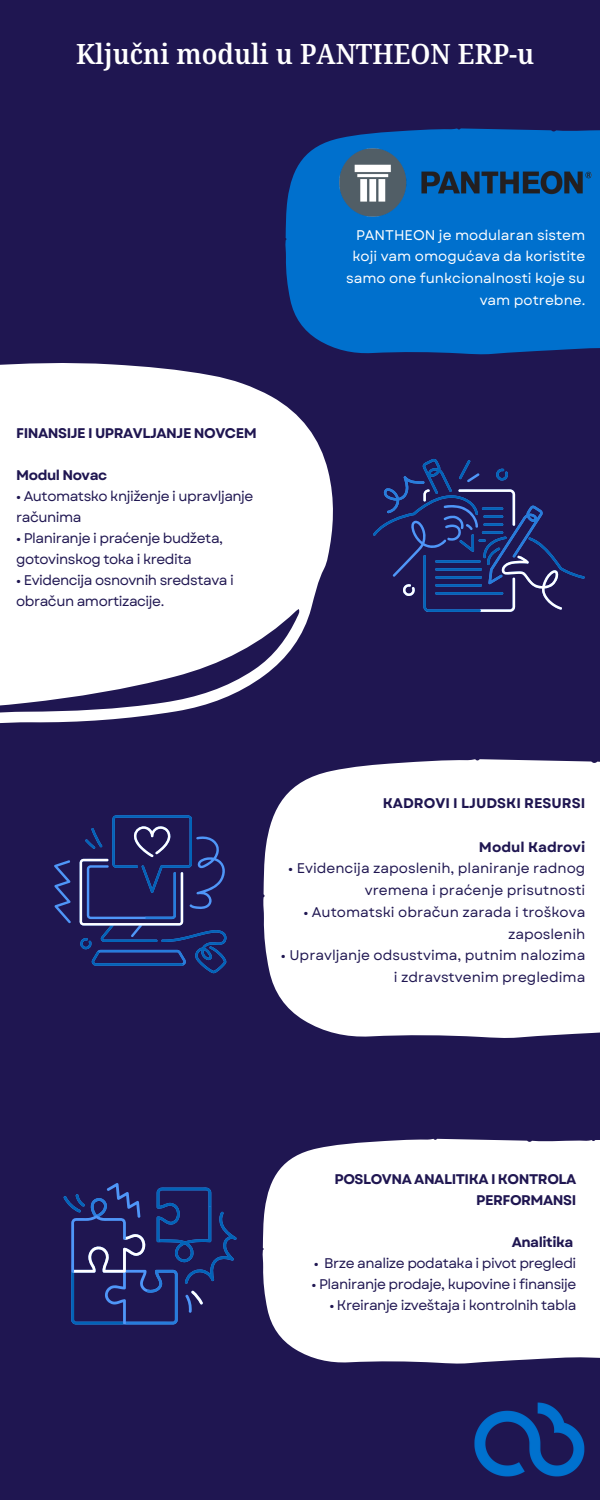
<style>
.page{position:relative;width:600px;height:1500px;background:#1f1651}
.page>*{position:absolute;margin:0;border:0;box-sizing:border-box;transform-origin:0 0}
.t1{font:600 semi-condensed 28px "Noto Serif Devanagari";color:#fff}
.t2{font:14px/21px "Garet";letter-spacing:-.035em;color:#1f1651}
.t3{font:14px/21.8px "Garet";color:#1f1651;text-align:right}
.t4{font:14px/21.8px "Garet";color:#fff;text-align:right}
.t5{font:700 14px/21px "Garet";letter-spacing:-.035em;color:#1f1651;text-align:right}
.t6{font:700 14px "Garet";color:#1f1651}
</style>
<div class="page">
<svg style="left:285px;top:128px;width:315px;height:227px;background:#0268c2"></svg>
<svg style="left:0;top:363px;width:333px;height:361px;fill:#fff"></svg>
<div style="left:263px;top:759px;width:337px;height:279px;background:#fff"></div>
<img style="left:336px;top:146px;width:258px;height:73px">
<img style="left:474px;top:1403px;width:111px;height:74px">
<svg style="left:373px;top:459px;width:212px;height:153px"></svg>
<div style="left:262px;top:1138px;width:338px;height:226px;background:#fff"></div>
<svg style="left:54px;top:815px;width:173px;height:159px"></svg>
<svg style="left:63px;top:1183px;width:174px;height:142px"></svg>
<p class="t1" style="left:76px;top:38px;width:460px">Ključni moduli u PANTHEON ERP-u</p>
<p class="t5" style="left:16px;top:423px;width:242px">FINANSIJE I UPRAVLJANJE NOVCEM</p>
<p class="t5" style="left:16px;top:465px;width:92px">Modul Novac</p>
<p class="t2" style="left:16px;top:486px;width:239px">• Automatsko knjiženje i upravljanje računima</p>
<p class="t2" style="left:16px;top:528px;width:208px">• Planiranje i praćenje budžeta, gotovinskog toka i kredita</p>
<p class="t2" style="left:16px;top:570px;width:219px">• Evidencija osnovnih sredstava i obračun amortizacije.</p>
<h1 class="t4" style="left:346px;top:224px;width:241px">PANTHEON je modularan sistem koji vam omogućava da koristite samo one funkcionalnosti koje su vam potrebne.</h1>
<p class="t6" style="left:383px;top:793px;width:204px">KADROVI I LJUDSKI RESURSI</p>
<p class="t6" style="left:479px;top:837px;width:108px">Modul Kadrovi</p>
<p class="t3" style="left:288px;top:858px;width:299px">• Evidencija zaposlenih, planiranje radnog vremena i praćenje prisutnosti</p>
<p class="t3" style="left:303px;top:901px;width:283px">• Automatski obračun zarada i troškova zaposlenih</p>
<h2 class="t3" style="left:281px;top:945px;width:306px">• Upravljanje odsustvima, putnim nalozima i zdravstvenim pregledima</h2>
<p class="t5" style="left:335px;top:1169px;width:243px">POSLOVNA ANALITIKA I KONTROLA<br>PERFORMANSI</p>
<h2 class="t5" style="left:512px;top:1232px;width:63px">Analitika</h2>
<p class="t2" style="left:314px;top:1253px;width:264px">• Brze analize podataka i pivot pregledi</p>
<p class="t2" style="left:312px;top:1274px;width:266px">• Planiranje prodaje, kupovine i finansije</p>
<p class="t2" style="left:329px;top:1295px;width:248px">• Kreiranje izveštaja i kontrolnih tabla</p>
</div>
